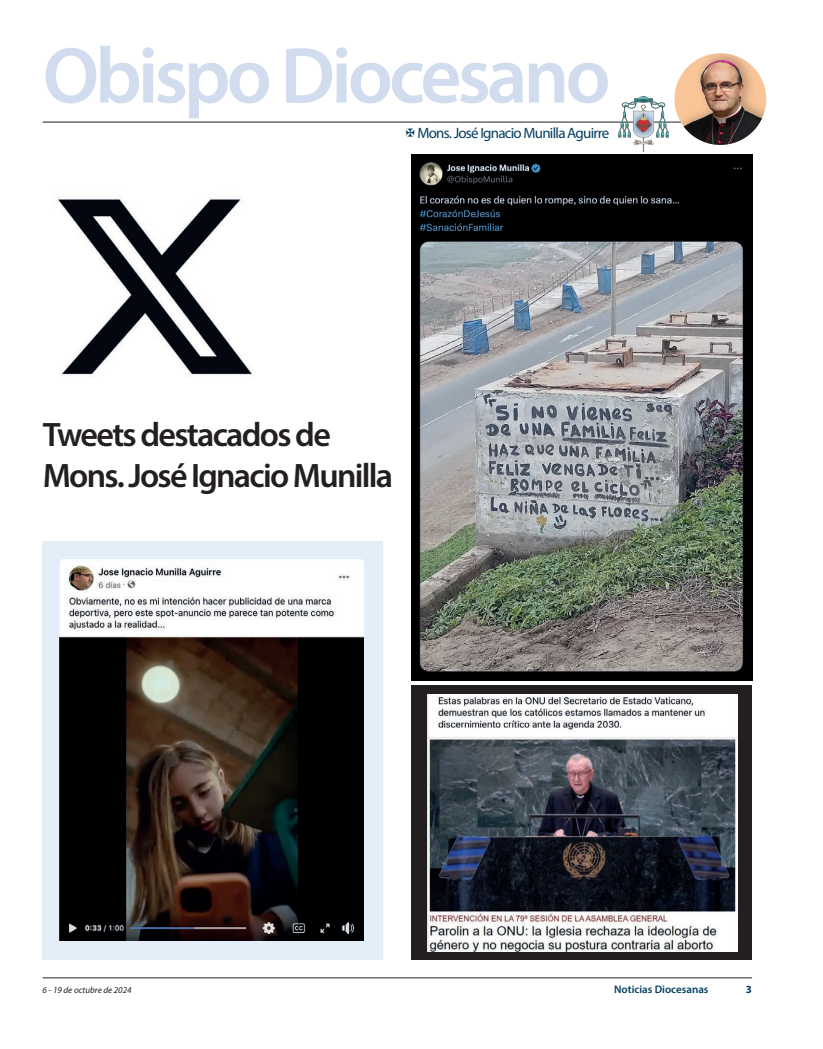
<style>
.page{position:relative;width:823px;height:1049px;background:#fff}
.page>*{position:absolute;margin:0;border:0;box-sizing:border-box;transform-origin:0 0}
.t1{font:600 80px "Myriad Pro";letter-spacing:-.05em;color:#d1dcef}
.t2{font:600 34px "Myriad Pro";letter-spacing:-.05em;color:#231f20}
.t3{font:15px "Myriad Pro";letter-spacing:-.05em;color:#043e62}
.t4{font:600 11px "Myriad Pro";color:#043e62}
.t5{font:700 11px "Myriad Pro";color:#043e62}
.t6{font:italic 9px "Myriad Pro";color:#231f20}
</style>
<div class="page">
<hr style="left:43px;top:978px;width:708px;height:1px;background:#231f20">
<div style="left:411px;top:685px;width:340px;height:275px;background:#231f20"></div>
<hr style="left:43px;top:122px;width:708px;height:1px;background:#231f20">
<div style="left:674px;top:53px;width:91px;height:92px;background:#231f20;opacity:.3"></div>
<img style="left:674px;top:59px;width:91px;height:86px">
<img style="left:617px;top:96px;width:51px;height:56px">
<div style="left:43px;top:541px;width:340px;height:419px;background:#e4eef8"></div>
<img style="left:57px;top:197px;width:197px;height:180px">
<img style="left:427px;top:694px;width:310px;height:257px">
<img style="left:411px;top:154px;width:340px;height:527px">
<img style="left:60px;top:559px;width:303px;height:381px">
<p class="t1" style="left:43px;top:25px;width:569px">Obispo Diocesano</p>
<p class="t3" style="left:417px;top:124px;width:193px">Mons. José Ignacio Munilla Aguirre</p>
<p class="t2" style="left:43px;top:413px;width:289px">Tweets destacados de</p>
<p class="t2" style="left:43px;top:454px;width:352px">Mons. José Ignacio Munilla</p>
<p class="t6" style="left:43px;top:984px;width:90px">6 - 19 de octubre de 2024</p>
<p class="t4" style="left:613px;top:982px;width:96px">Noticias Diocesanas</p>
<p class="t5" style="left:745px;top:982px;width:8px">3</p>
</div>
